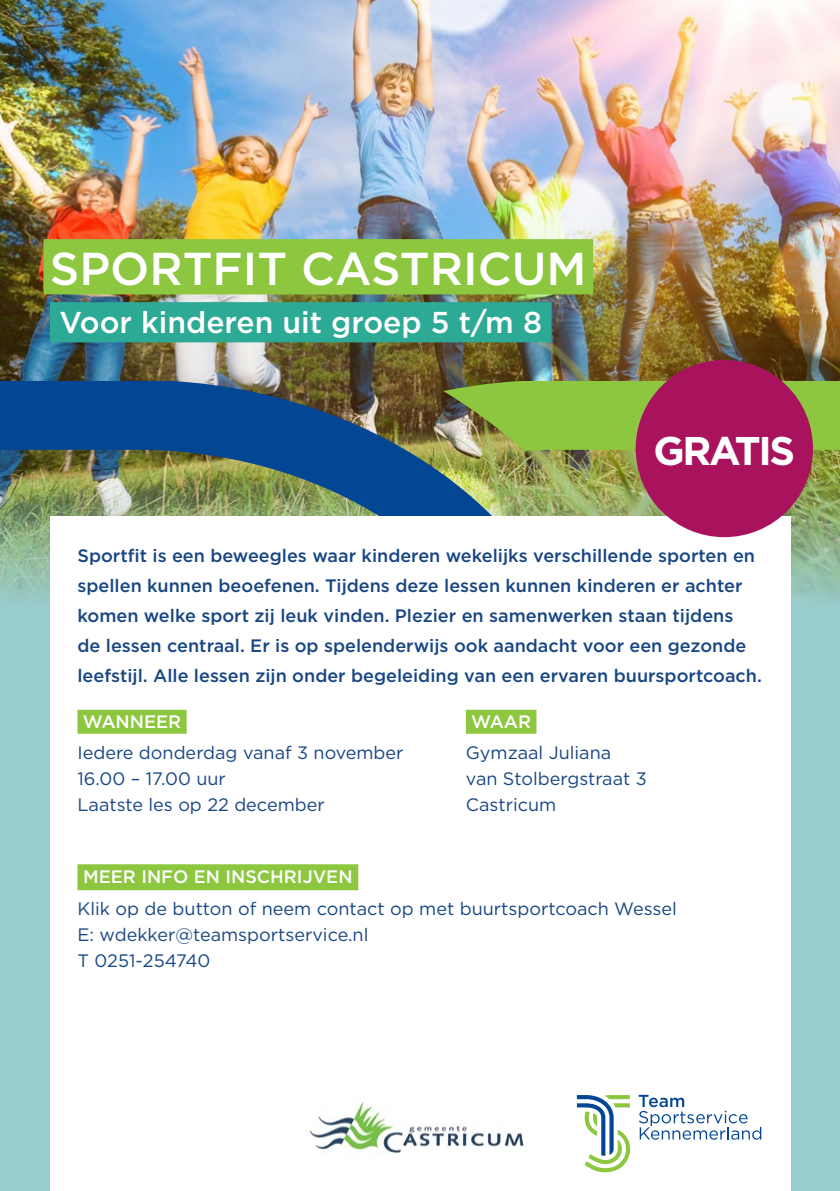
<style>
.page{position:relative;width:840px;height:1191px;background:#fff}
.page>*{position:absolute;margin:0;border:0;box-sizing:border-box;transform-origin:0 0}
.TITEL_1{font:500 46px "Gotham";color:#fff}
.BODY_BOOK{font:700 40px "Gotham";letter-spacing:-.06em;color:#fff}
.Alineastijl_3{font:500 30.2px "Gotham";color:#fff}
.BODY_MEDIUM{font:500 18px/30px "Gotham";color:#184683}
.BODY_BOOK-2{font:18px "Gotham";color:#184683}
.TUSSENKOP_2{font:500 18px "Gotham";color:#fff}
.TUSSENKOP{font:500 18px "Gotham";color:#fff}
</style>
<div class="page">
<div style="left:0;top:0;width:839px;height:1191px;background:#99cccd"></div>
<img style="left:0;top:0;width:839px;height:605px">
<div style="left:571px;top:381px;width:268px;height:70px;background:#8dc63f"></div>
<img style="left:0;top:381px;width:571px;height:135px">
<div style="left:50px;top:516px;width:739px;height:675px;background:#fff"></div>
<div style="left:43px;top:239px;width:550px;height:55px;background:#8dc63f"></div>
<div style="left:77px;top:709px;width:109px;height:24px;background:#8dc63f"></div>
<div style="left:465px;top:709px;width:71px;height:24px;background:#8dc63f"></div>
<div style="left:77px;top:864px;width:281px;height:26px;background:#8dc63f"></div>
<div style="left:635px;top:360px;width:177px;height:177px;background:#a9135d;border-radius:50%"></div>
<div style="left:50px;top:302px;width:501px;height:40px;background:#2caa95"></div>
<svg style="left:576px;top:1095px;width:53px;height:77px"></svg>
<svg style="left:638px;top:1094px;width:122px;height:45px"></svg>
<img style="left:309px;top:1101px;width:215px;height:54px">
<p class="TITEL_1" style="left:50px;top:238px;width:538px">SPORTFIT CASTRICUM</p>
<p class="Alineastijl_3" style="left:59px;top:302px;width:484px">Voor kinderen uit groep 5 t/m 8</p>
<p class="BODY_BOOK" style="left:653px;top:424px;width:143px">GRATIS</p>
<p class="BODY_MEDIUM" style="left:77px;top:540px;width:685px">Sportfit is een beweegles waar kinderen wekelijks verschillende sporten en spellen kunnen beoefenen. Tijdens deze lessen kunnen kinderen er achter komen welke sport zij leuk vinden. Plezier en samenwerken staan tijdens<br>de lessen centraal. Er is op spelenderwijs ook aandacht voor een gezonde leefstijl. Alle lessen zijn onder begeleiding van een ervaren buursportcoach.</p>
<p class="TUSSENKOP" style="left:83px;top:709px;width:100px">WANNEER</p>
<p class="TUSSENKOP" style="left:471px;top:709px;width:61px">WAAR</p>
<p class="BODY_BOOK-2" style="left:77px;top:741px;width:327px">Iedere donderdag vanaf 3 november</p>
<p class="BODY_BOOK-2" style="left:465px;top:741px;width:147px">Gymzaal Juliana</p>
<p class="BODY_BOOK-2" style="left:77px;top:767px;width:150px">16.00 – 17.00 uur</p>
<p class="BODY_BOOK-2" style="left:465px;top:767px;width:182px">van Stolbergstraat 3</p>
<p class="BODY_BOOK-2" style="left:77px;top:793px;width:248px">Laatste les op 22 december</p>
<p class="BODY_BOOK-2" style="left:465px;top:793px;width:92px">Castricum</p>
<p class="TUSSENKOP_2" style="left:83px;top:865px;width:271px">MEER INFO EN INSCHRIJVEN</p>
<p class="BODY_BOOK-2" style="left:77px;top:897px;width:600px">Klik op de button of neem contact op met buurtsportcoach Wessel</p>
<p class="BODY_BOOK-2" style="left:77px;top:923px;width:292px">E: wdekker@teamsportservice.nl</p>
<p class="BODY_BOOK-2" style="left:77px;top:949px;width:134px">T 0251-254740</p>
</div>
